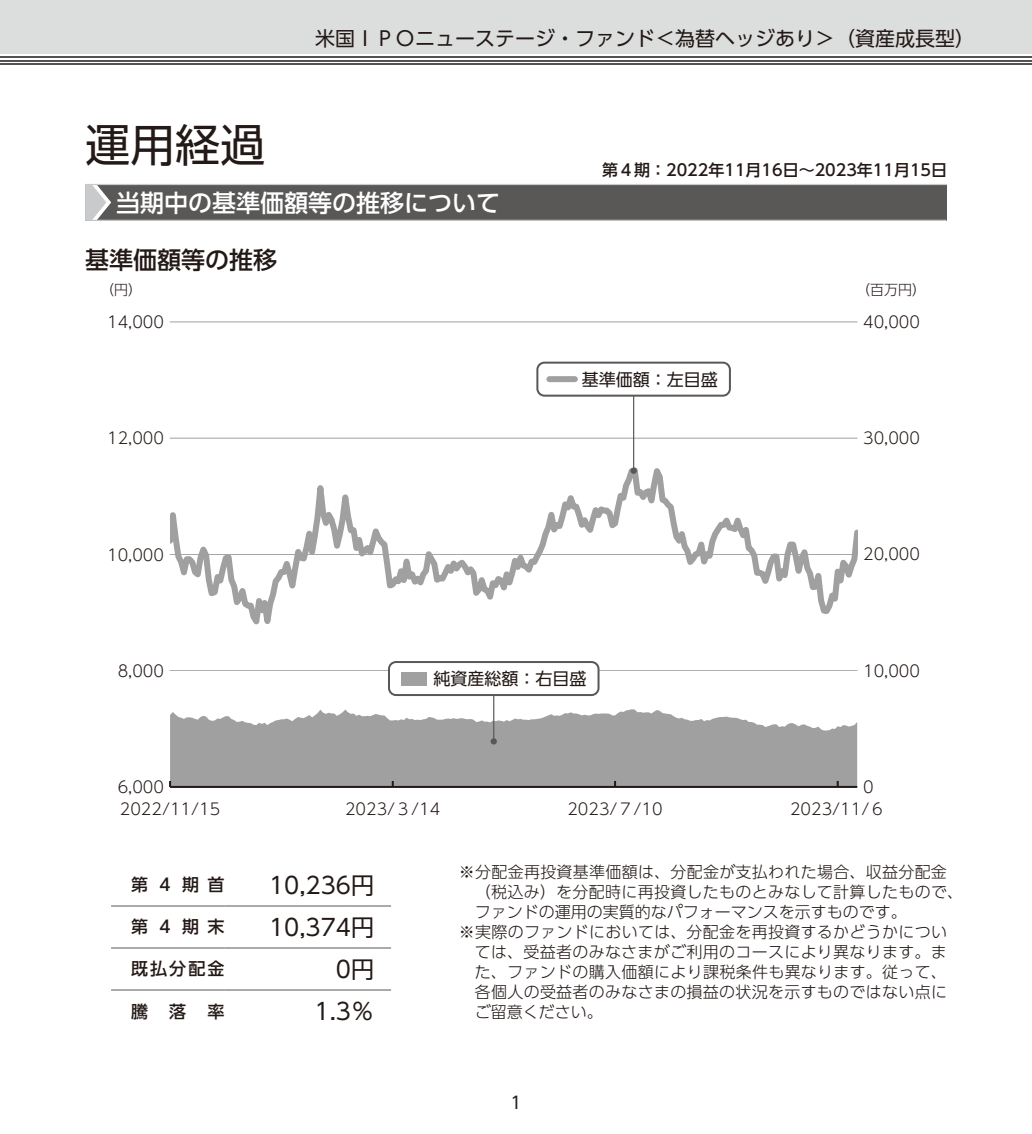
<style>
.page{position:relative;width:1032px;height:1134px;background:#fff}
.page>*{position:absolute;margin:0;border:0;box-sizing:border-box;transform-origin:0 0}
.t1{font:45px "UD Shin Go Pro";color:#231916}
.t2{font:500 24px "UD Shin Go Pro";color:#fff}
.t3{font:500 24px "UD Shin Go Pro";color:#231916}
.t4{font:23px "UD Shin Go Pro";color:#231916}
.t5{font:20px "UD Shin Go Pro";color:#231916}
.t6{font:17px "UD Shin Go Pro";color:#231916}
.t7{font:500 17px "UD Shin Go Pro";letter-spacing:.5em;color:#231916}
.t8{font:300 16px "UD Shin Go Pro";letter-spacing:.02em;color:#231916}
.t9{font:300 16px "UD Shin Go Pro";color:#231916}
.t10{font:500 16px "UD Shin Go Pro";color:#231916}
.t11{font:300 14px "UD Shin Go Pro";color:#231916}
</style>
<div class="page">
<div style="left:0;top:0;width:1032px;height:54px;background:#dcdddd"></div>
<hr style="left:0;top:63px;width:1032px;height:2px;background:#545252">
<hr style="left:0;top:60px;width:1032px;height:1px;background:#545252">
<hr style="left:0;top:56px;width:1032px;height:2px;background:#545252">
<div style="left:85px;top:184px;width:862px;height:36px;background:#595857"></div>
<hr style="left:85px;top:220px;width:861px;height:1px;background:#c9cacb">
<hr style="left:85px;top:184px;width:862px;height:1px;background:#c9cacb">
<svg style="left:85px;top:185px;width:26px;height:35px"></svg>
<svg style="left:111px;top:906px;width:20px;height:1px"></svg>
<hr style="left:131px;top:906px;width:94px;height:1px;background:#595857">
<hr style="left:225px;top:906px;width:126px;height:1px;background:#595857">
<svg style="left:351px;top:906px;width:40px;height:1px"></svg>
<svg style="left:111px;top:948px;width:20px;height:1px"></svg>
<hr style="left:131px;top:948px;width:94px;height:1px;background:#595857">
<hr style="left:225px;top:948px;width:126px;height:1px;background:#595857">
<svg style="left:351px;top:948px;width:40px;height:1px"></svg>
<svg style="left:111px;top:990px;width:20px;height:1px"></svg>
<hr style="left:131px;top:990px;width:94px;height:1px;background:#595857">
<hr style="left:225px;top:990px;width:126px;height:1px;background:#595857">
<svg style="left:351px;top:990px;width:40px;height:1px"></svg>
<svg style="left:170px;top:709px;width:687px;height:77px;background:#ababac"></svg>
<hr style="left:170px;top:670px;width:687px;height:1px;background:#a0a0a1">
<hr style="left:170px;top:322px;width:687px;height:1px;background:#a0a0a1">
<hr style="left:170px;top:786px;width:687px;height:2px;background:#231916">
<svg style="left:170px;top:430px;width:687px;height:195px"></svg>
<hr style="left:493px;top:694px;width:1px;height:47px;background:#595857">
<svg style="left:491px;top:738px;width:6px;height:6px"></svg>
<div style="left:389px;top:662px;width:209px;height:33px;background:#fff;border-radius:7px"></div>
<div style="left:388px;top:661px;width:211px;height:35px;border:2px solid #595857;border-radius:7px"></div>
<div style="left:401px;top:672px;width:25px;height:13px;background:#a0a0a1"></div>
<hr style="left:633px;top:394px;width:1px;height:77px;background:#595857">
<div style="left:630px;top:468px;width:7px;height:6px;background:#595857;border-radius:50%"></div>
<div style="left:536px;top:362px;width:195px;height:35px;border:2px solid #595857;border-radius:7px"></div>
<div style="left:549px;top:376px;width:26px;height:6px;background:#a0a0a1"></div>
<h1 class="t1" style="left:85px;top:108px;width:182px">運用経過</h1>
<p class="t5" style="left:315px;top:22px;width:661px">米国ＩＰＯニューステージ・ファンド＜為替ヘッジあり＞（資産成長型）</p>
<p class="t10" style="left:602px;top:157px;width:346px">第４期：2022年11月16日～2023年11月15日</p>
<h2 class="t2" style="left:116px;top:183px;width:385px">当期中の基準価額等の推移について</h2>
<h2 class="t3" style="left:85px;top:240px;width:193px">基準価額等の推移</h2>
<p class="t11" style="left:100px;top:279px;width:43px">（円）</p>
<p class="t11" style="left:856px;top:279px;width:71px">（百万円）</p>
<p class="t8" style="left:107px;top:309px;width:58px">14,000</p>
<p class="t8" style="left:863px;top:309px;width:58px">40,000</p>
<p class="t6" style="left:582px;top:365px;width:137px">基準価額：左目盛</p>
<p class="t8" style="left:107px;top:425px;width:58px">12,000</p>
<p class="t8" style="left:863px;top:425px;width:58px">30,000</p>
<p class="t8" style="left:107px;top:541px;width:58px">10,000</p>
<p class="t8" style="left:863px;top:541px;width:58px">20,000</p>
<p class="t8" style="left:118px;top:658px;width:48px">8,000</p>
<p class="t6" style="left:433px;top:665px;width:155px">純資産総額：右目盛</p>
<p class="t8" style="left:863px;top:658px;width:58px">10,000</p>
<p class="t8" style="left:118px;top:774px;width:48px">6,000</p>
<p class="t8" style="left:863px;top:774px;width:12px">0</p>
<p class="t8" style="left:120px;top:796px;width:102px">2022/11/15</p>
<p class="t8" style="left:345px;top:796px;width:97px">2023/３/14</p>
<p class="t8" style="left:567px;top:796px;width:97px">2023/７/10</p>
<p class="t8" style="left:790px;top:796px;width:97px">2023/11/６</p>
<p class="t7" style="left:131px;top:871px;width:95px">第４期首</p>
<h3 class="t4" style="left:269px;top:866px;width:107px">10,236円</h3>
<p class="t7" style="left:131px;top:913px;width:95px">第４期末</p>
<h3 class="t4" style="left:269px;top:908px;width:107px">10,374円</h3>
<p class="t7" style="left:131px;top:955px;width:95px">既払分配金</p>
<h3 class="t4" style="left:336px;top:950px;width:40px">0円</h3>
<p class="t7" style="left:131px;top:997px;width:18px">騰</p>
<p class="t7" style="left:169px;top:997px;width:18px">落</p>
<p class="t7" style="left:208px;top:997px;width:18px">率</p>
<h3 class="t4" style="left:314px;top:992px;width:61px">1.3％</h3>
<p class="t8" style="left:459px;top:859px;width:490px">※分配金再投資基準価額は、分配金が支払われた場合、収益分配金</p>
<p class="t8" style="left:475px;top:879px;width:490px">（税込み）を分配時に再投資したものとみなして計算したもので、</p>
<p class="t9" style="left:475px;top:899px;width:433px">ファンドの運用の実質的なパフォーマンスを示すものです。</p>
<p class="t8" style="left:459px;top:919px;width:490px">※実際のファンドにおいては、分配金を再投資するかどうかについ</p>
<p class="t8" style="left:475px;top:939px;width:473px">ては、受益者のみなさまがご利用のコースにより異なります。ま</p>
<p class="t8" style="left:475px;top:959px;width:474px">た、ファンドの購入価額により課税条件も異なります。従って、</p>
<p class="t8" style="left:475px;top:979px;width:474px">各個人の受益者のみなさまの損益の状況を示すものではない点に</p>
<p class="t9" style="left:475px;top:999px;width:129px">ご留意ください。</p>
<p class="t6" style="left:510px;top:1089px;width:13px">1</p>
</div>
